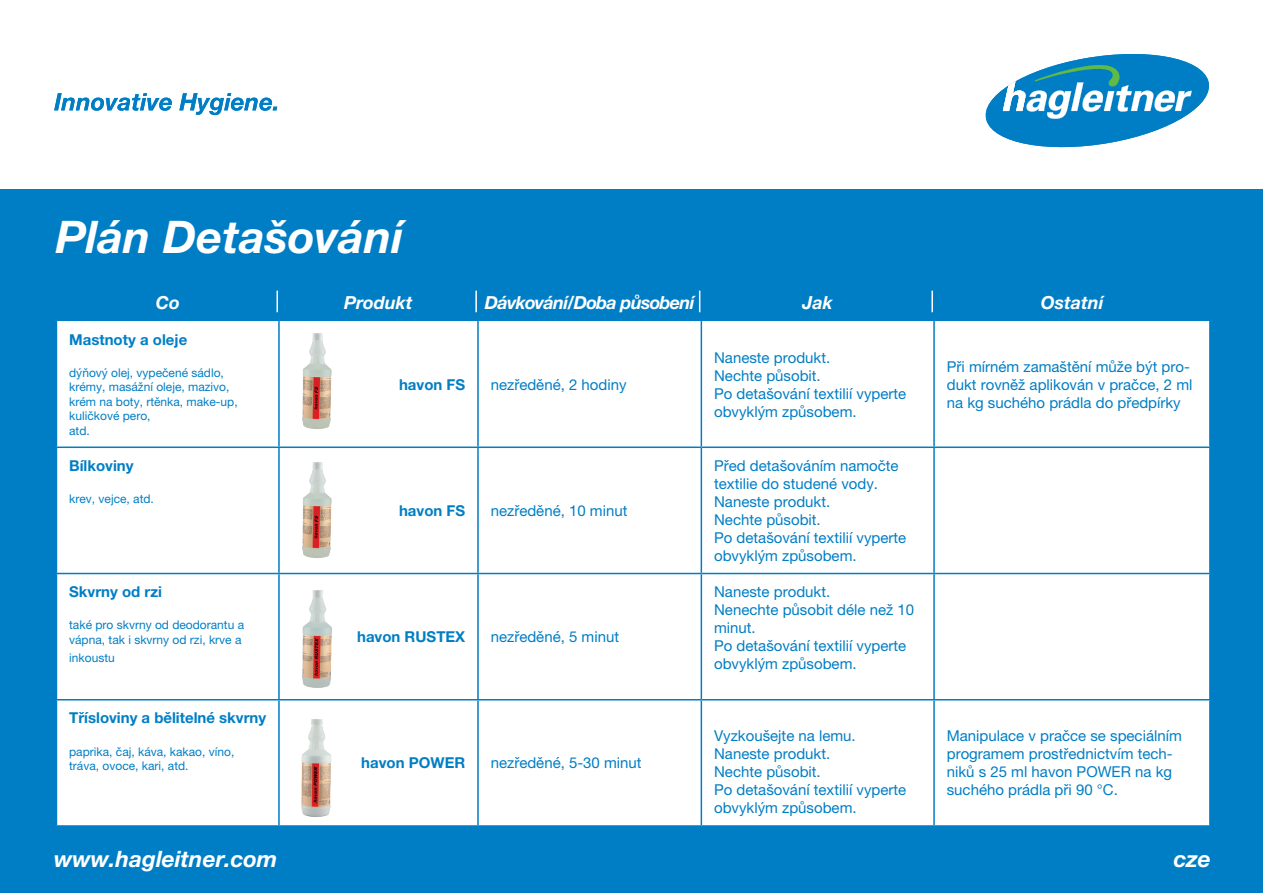
<style>
.page{position:relative;width:1263px;height:893px;background:#fff}
.page>*{position:absolute;margin:0;border:0;box-sizing:border-box;transform-origin:0 0}
.t1{font:italic 700 45px "Helvetica Neue LT Pro";color:#fff}
.t2{font:italic 700 22.65px "Helvetica Neue LT Pro";color:#fff}
.t3{font:italic 700 18px "Helvetica Neue LT Pro";letter-spacing:-.04em;color:#fff}
.t4{font:italic 700 18px "Helvetica Neue LT Pro";color:#fff}
.t5{font:15px/18px "Helvetica Neue LT Pro";color:#007ec5}
.t6{font:700 15px "Helvetica Neue LT Pro";color:#007ec5}
.t7{font:12px/14.4px "Helvetica Neue LT Pro";color:#007ec5}
</style>
<div class="page">
<div style="left:0;top:189px;width:1263px;height:704px;background:#007ec5"></div>
<div style="left:57px;top:321px;width:1152px;height:504px;background:#fff"></div>
<hr style="left:278px;top:321px;width:2px;height:125px;background:#007ec5">
<hr style="left:477px;top:321px;width:2px;height:125px;background:#007ec5">
<hr style="left:701px;top:321px;width:1px;height:125px;background:#007ec5">
<hr style="left:933px;top:321px;width:2px;height:125px;background:#007ec5">
<hr style="left:56px;top:446px;width:223px;height:2px;background:#007ec5">
<hr style="left:279px;top:446px;width:199px;height:2px;background:#007ec5">
<hr style="left:278px;top:448px;width:2px;height:125px;background:#007ec5">
<hr style="left:478px;top:446px;width:223px;height:2px;background:#007ec5">
<hr style="left:477px;top:448px;width:2px;height:125px;background:#007ec5">
<hr style="left:701px;top:446px;width:233px;height:2px;background:#007ec5">
<hr style="left:701px;top:448px;width:1px;height:125px;background:#007ec5">
<hr style="left:934px;top:446px;width:277px;height:2px;background:#007ec5">
<hr style="left:933px;top:448px;width:2px;height:125px;background:#007ec5">
<hr style="left:56px;top:573px;width:223px;height:1px;background:#007ec5">
<hr style="left:279px;top:573px;width:199px;height:1px;background:#007ec5">
<hr style="left:278px;top:574px;width:2px;height:125px;background:#007ec5">
<hr style="left:478px;top:573px;width:223px;height:1px;background:#007ec5">
<hr style="left:477px;top:574px;width:2px;height:125px;background:#007ec5">
<hr style="left:701px;top:573px;width:233px;height:1px;background:#007ec5">
<hr style="left:701px;top:574px;width:1px;height:125px;background:#007ec5">
<hr style="left:934px;top:573px;width:277px;height:1px;background:#007ec5">
<hr style="left:933px;top:574px;width:2px;height:125px;background:#007ec5">
<hr style="left:56px;top:699px;width:223px;height:1px;background:#007ec5">
<hr style="left:279px;top:699px;width:199px;height:1px;background:#007ec5">
<hr style="left:278px;top:700px;width:2px;height:125px;background:#007ec5">
<hr style="left:478px;top:699px;width:223px;height:1px;background:#007ec5">
<hr style="left:477px;top:700px;width:2px;height:125px;background:#007ec5">
<hr style="left:701px;top:699px;width:233px;height:1px;background:#007ec5">
<hr style="left:701px;top:700px;width:1px;height:125px;background:#007ec5">
<hr style="left:934px;top:699px;width:277px;height:1px;background:#007ec5">
<hr style="left:933px;top:700px;width:2px;height:125px;background:#007ec5">
<svg style="left:986px;top:54px;width:223px;height:94px"></svg>
<svg style="left:54px;top:93px;width:118px;height:18px"></svg>
<svg style="left:179px;top:93px;width:98px;height:22px"></svg>
<img style="left:301px;top:457px;width:32px;height:104px">
<img style="left:301px;top:328px;width:32px;height:104px">
<img style="left:301px;top:586px;width:32px;height:104px">
<img style="left:301px;top:714px;width:32px;height:105px">
<hr style="left:931px;top:291px;width:2px;height:21px;background:#fff">
<h1 class="t1" style="left:56px;top:209px;width:349px">Plán Detašování</h1>
<p class="t3" style="left:156px;top:291px;width:26px">Co</p>
<p class="t4" style="left:344px;top:291px;width:70px">Produkt</p>
<p class="t3" style="left:485px;top:291px;width:211px">Dávkování/Doba působení</p>
<p class="t3" style="left:802px;top:291px;width:32px">Jak</p>
<p class="t4" style="left:1041px;top:291px;width:64px">Ostatní</p>
<p class="t6" style="left:69px;top:330px;width:120px">Mastnoty a oleje</p>
<p class="t7" style="left:69px;top:365px;width:170px">dýňový olej, vypečené sádlo, krémy, masážní oleje, mazivo, krém na boty, rtěnka, make-up, kuličkové pero,<br>atd.</p>
<p class="t6" style="left:399px;top:375px;width:68px">havon FS</p>
<p class="t5" style="left:491px;top:375px;width:137px">nezředěné, 2 hodiny</p>
<p class="t5" style="left:714px;top:348px;width:194px">Naneste produkt.<br>Nechte působit.<br>Po detašování textilií vyperte obvyklým způsobem.</p>
<p class="t5" style="left:947px;top:357px;width:247px">Při mírném zamaštění může být pro&shy;dukt rovněž aplikován v pračce, 2 ml na kg suchého prádla do předpírky</p>
<p class="t6" style="left:69px;top:456px;width:66px">Bílkoviny</p>
<p class="t7" style="left:69px;top:491px;width:86px">krev, vejce, atd.</p>
<p class="t6" style="left:69px;top:582px;width:94px">Skvrny od rzi</p>
<p class="t7" style="left:69px;top:618px;width:176px">také pro skvrny od deodorantu a vápna, tak i skvrny od rzi, krve a</p>
<p class="t7" style="left:69px;top:650px;width:47px">inkoustu</p>
<p class="t6" style="left:399px;top:501px;width:68px">havon FS</p>
<p class="t5" style="left:491px;top:501px;width:138px">nezředěné, 10 minut</p>
<p class="t6" style="left:357px;top:627px;width:110px">havon RUSTEX</p>
<p class="t5" style="left:491px;top:627px;width:130px">nezředěné, 5 minut</p>
<p class="t6" style="left:69px;top:709px;width:198px">Třísloviny a bělitelné skvrny</p>
<p class="t7" style="left:69px;top:744px;width:167px">paprika, čaj, káva, kakao, víno, tráva, ovoce, kari, atd.</p>
<p class="t6" style="left:361px;top:754px;width:105px">havon POWER</p>
<p class="t5" style="left:491px;top:754px;width:152px">nezředěné, 5-30 minut</p>
<p class="t5" style="left:714px;top:456px;width:194px">Před detašováním namočte textilie do studené vody.<br>Naneste produkt.<br>Nechte působit.<br>Po detašování textilií vyperte obvyklým způsobem.</p>
<p class="t5" style="left:714px;top:582px;width:202px">Naneste produkt.<br>Nenechte působit déle než 10 minut.<br>Po detašování textilií vyperte obvyklým způsobem.</p>
<p class="t5" style="left:714px;top:727px;width:194px">Vyzkoušejte na lemu.<br>Naneste produkt.<br>Nechte působit.<br>Po detašování textilií vyperte obvyklým způsobem.</p>
<p class="t5" style="left:947px;top:727px;width:237px">Manipulace v pračce se speciálním programem prostřednictvím tech&shy;niků s 25 ml havon POWER na kg suchého prádla při 90 °C.</p>
<h2 class="t2" style="left:54px;top:845px;width:225px">www.hagleitner.com</h2>
<h2 class="t2" style="left:1174px;top:845px;width:38px">cze</h2>
</div>
